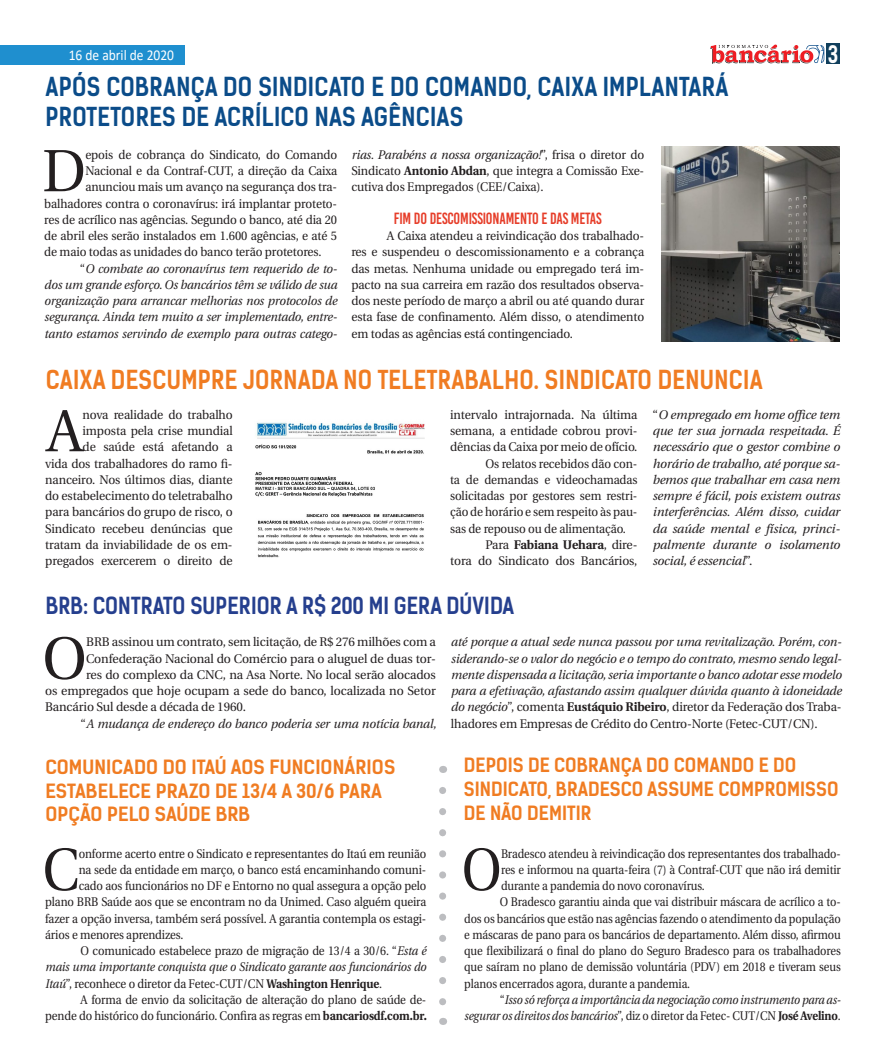
<style>
.page{position:relative;width:886px;height:1063px;background:#fff}
.page>*{position:absolute;margin:0;border:0;box-sizing:border-box;transform-origin:0 0}
.t1{font:59.5px "Heuristica";color:#231f20;scale:.96 1}
.t2{font:59.5px "Heuristica";color:#231f20;scale:.88 1}
.t3{font:59.5px "Heuristica";color:#231f20;scale:.9 1}
.t4{font:59.5px "Heuristica";color:#231f20}
.t5{font:59.5px "Heuristica";color:#231f20;scale:.94 1}
.t6{font:700 25px/30px "Kelson Sans";letter-spacing:.015em;color:#0b4c89;scale:.9 1}
.t7{font:700 25px "Kelson Sans";letter-spacing:.015em;color:#f07c22;scale:.9 1}
.t8{font:700 23px "Kelson Sans";color:#fff;scale:.85 1}
.t9{font:700 22.5px "Kelson Sans";letter-spacing:.005em;color:#253f8e;scale:.9 1}
.t10{font:700 18.75px/23.8px "Kelson Sans";letter-spacing:.005em;color:#f07c22}
.t11{font:700 18.75px/23.8px "Kelson Sans";letter-spacing:.005em;color:#f07c22;scale:.96 1}
.t12{font:16.25px "Bebas Kai";letter-spacing:-.01em;color:#e63d29;scale:.95 1}
.t13{font:15px "Calibri";color:#fff;scale:.9 1}
.t14{font:italic 12.5px/16.2px "Heuristica";letter-spacing:-.01em;color:#231f20;text-align:justify}
.t15{font:12.5px/16.2px "Heuristica";letter-spacing:-.01em;color:#231f20;text-align:justify;scale:.9 1}
.t16{font:12.5px/16.2px "Heuristica";letter-spacing:-.01em;color:#231f20;text-align:justify;scale:.88 1}
.t17{font:12.5px/16.2px "Heuristica";letter-spacing:-.01em;color:#231f20;text-align:justify;scale:.95 1}
.t18{font:12.5px/16.2px "Heuristica";letter-spacing:-.01em;color:#231f20;text-align:right;scale:.96 1}
.t19{font:12.5px "Heuristica";letter-spacing:-.01em;color:#231f20;scale:.94 1}
.t20{font:12.5px/16.2px "Heuristica";letter-spacing:-.01em;color:#231f20;text-align:right}
.t21{font:italic 12.5px/16.2px "Heuristica";letter-spacing:-.01em;color:#231f20;text-align:justify;scale:.95 1}
.t22{font:12.5px/16.2px "Heuristica";letter-spacing:-.01em;color:#231f20;text-align:justify;scale:.93 1}
.t23{font:italic 12.5px/16.2px "Heuristica";letter-spacing:-.01em;color:#231f20;text-align:right;scale:.88 1}
.s1{font-style:normal}
.s2{font-style:italic}
.s3{font-weight:700}
.s4{font-weight:700;font-style:normal}
</style>
<div class="page">
<div style="left:827px;top:43px;width:13px;height:21px;background:#103f5c"></div>
<div style="left:0;top:45px;width:185px;height:19px;background:#1f8fcf"></div>
<svg style="left:710px;top:45px;width:114px;height:19px"></svg>
<svg style="left:439px;top:790px;width:7px;height:216px"></svg>
<img style="left:661px;top:146px;width:179px;height:195px">
<img style="left:255px;top:422px;width:170px;height:136px">
<p class="t13" style="left:69px;top:44px;width:119px">16 de abril de 2020</p>
<p class="t8" style="left:828px;top:40px;width:14px">3</p>
<p class="t6" style="left:45px;top:72px;width:760px">APÓS COBRANÇA DO SINDICATO E DO COMANDO, CAIXA IMPLANTARÁ<br>PROTETORES DE ACRÍLICO NAS AGÊNCIAS</p>
<p class="t5" style="left:42px;top:125px;width:48px">D</p>
<p class="t19" style="left:85px;top:145px;width:269px">epois de cobrança do Sindicato, do Comando</p>
<p class="t19" style="left:85px;top:161px;width:269px">Nacional e da Contraf-CUT, a direção da Caixa</p>
<p class="t19" style="left:85px;top:177px;width:269px">anunciou mais um avanço na segurança dos tra-</p>
<p class="t19" style="left:44px;top:194px;width:313px">balhadores contra o coronavírus: irá implantar proteto-</p>
<p class="t19" style="left:44px;top:210px;width:313px">res de acrílico nas agências. Segundo o banco, até dia 20</p>
<p class="t19" style="left:44px;top:226px;width:313px">de abril eles serão instalados em 1.600 agências, e até 5</p>
<p class="t19" style="left:44px;top:242px;width:296px">de maio todas as unidades do banco terão protetores.</p>
<p class="t21" style="left:44px;top:259px;width:310px;text-indent:35px"><span class="s1">“</span>O combate ao coronavírus tem requerido de to&shy;dos um grande esforço. Os bancários têm se válido de sua organização para arrancar melhorias nos protocolos de segurança. Ainda tem muito a ser implementado, entre&shy;tanto estamos servindo de exemplo para outras catego-</p>
<p class="t17" style="left:351px;top:146px;width:310px"><span class="s2">rias. Parabéns a nossa organização!</span>”, frisa o diretor do Sindicato <span class="s3">Antonio Abdan</span>, que integra a Comissão Exe&shy;cutiva dos Empregados (CEE/Caixa).</p>
<p class="t12" style="left:394px;top:209px;width:220px">FIM DO DESCOMISSIONAMENTO E DAS METAS</p>
<p class="t17" style="left:351px;top:228px;width:310px;text-indent:35px">A Caixa atendeu a reivindicação dos trabalhado&shy;res e suspendeu o descomissionamento e a cobrança das metas. Nenhuma unidade ou empregado terá im&shy;pacto na sua carreira em razão dos resultados observa&shy;dos neste período de março a abril ou até quando durar esta fase de confinamento. Além disso, o atendimento em todas as agências está contingenciado.</p>
<p class="t7" style="left:46px;top:365px;width:798px">CAIXA DESCUMPRE JORNADA NO TELETRABALHO. SINDICATO DENUNCIA</p>
<p class="t18" style="left:45px;top:406px;width:197px">nova realidade do trabalho imposta pela crise mundial<br>de saúde está afetando a<br>vida dos trabalhadores do ramo fi&shy;nanceiro. Nos últimos dias, diante do estabelecimento do teletrabalho para bancários do grupo de risco, o<br>Sindicato recebeu denúncias que tratam da inviabilidade de os em&shy;pregados exercerem o direito de</p>
<p class="t18" style="left:450px;top:406px;width:197px;text-align:justify">intervalo intrajornada. Na última semana, a entidade cobrou provi&shy;dências da Caixa por meio de ofício.</p>
<p class="t1" style="left:47px;top:385px;width:39px">A</p>
<p class="t22" style="left:450px;top:455px;width:203px;text-indent:35px">Os relatos recebidos dão con&shy;ta de demandas e videochamadas solicitadas por gestores sem restri&shy;ção de horário e sem respeito às pau&shy;sas de repouso ou de alimentação.</p>
<p class="t20" style="left:450px;top:536px;width:189px">Para <span class="s3">Fabiana Uehara</span>, dire-<br>tora do Sindicato dos Bancários,</p>
<p class="t9" style="left:46px;top:592px;width:522px">BRB: CONTRATO SUPERIOR A R$ 200 MI GERA DÚVIDA</p>
<p class="t14" style="left:652px;top:406px;width:189px"><span class="s1">“</span>O empregado em home office tem que ter sua jornada respeitada. É necessário que o gestor combine o horário de trabalho, até porque sa&shy;bemos que trabalhar em casa nem sempre é fácil, pois existem outras interferências. Além disso, cuidar da saúde mental e física, princi&shy;palmente durante o isolamento social, é essencial<span class="s1">”.</span></p>
<p class="t4" style="left:42px;top:613px;width:46px">O</p>
<p class="t20" style="left:86px;top:634px;width:351px">BRB assinou um contrato, sem licitação, de R$ 276 milhões com a</p>
<p class="t20" style="left:86px;top:650px;width:351px">Confederação Nacional do Comércio para o aluguel de duas tor-</p>
<p class="t20" style="left:86px;top:666px;width:351px">res do complexo da CNC, na Asa Norte. No local serão alocados</p>
<p class="t20" style="left:45px;top:683px;width:392px">os empregados que hoje ocupam a sede do banco, localizada no Setor</p>
<p class="t20" style="left:45px;top:699px;width:202px">Bancário Sul desde a década de 1960.</p>
<p class="t14" style="left:81px;top:714px;width:357px"><span class="s1">“</span>A mudança de endereço do banco poderia ser uma notícia banal,</p>
<p class="t14" style="left:451px;top:633px;width:392px">até porque a atual sede nunca passou por uma revitalização. Porém, con&shy;siderando-se o valor do negócio e o tempo do contrato, mesmo sendo legal&shy;mente dispensada a licitação, seria importante o banco adotar esse modelo para a efetivação, afastando assim qualquer dúvida quanto à idoneidade do negócio<span class="s1">”, comenta</span> <span class="s4">Eustáquio Ribeiro</span><span class="s1">, diretor da Federação dos Traba&shy;lhadores em Empresas de Crédito do Centro-Norte (Fetec-CUT/CN).</span></p>
<p class="t10" style="left:45px;top:755px;width:351px">COMUNICADO DO ITAÚ AOS FUNCIONÁRIOS<br>ESTABELECE PRAZO DE 13/4 A 30/6 PARA<br>OPÇÃO PELO SAÚDE BRB</p>
<p class="t11" style="left:464px;top:754px;width:392px">DEPOIS DE COBRANÇA DO COMANDO E DO<br>SINDICATO, BRADESCO ASSUME COMPROMISSO<br>DE NÃO DEMITIR</p>
<p class="t3" style="left:43px;top:824px;width:42px">C</p>
<p class="t15" style="left:79px;top:845px;width:388px">onforme acerto entre o Sindicato e representantes do Itaú em reunião</p>
<p class="t15" style="left:79px;top:861px;width:388px">na sede da entidade em março, o banco está encaminhando comuni-</p>
<p class="t15" style="left:79px;top:878px;width:388px">cado aos funcionários no DF e Entorno no qual assegura a opção pelo</p>
<p class="t15" style="left:45px;top:894px;width:425px">plano BRB Saúde aos que se encontram no da Unimed. Caso alguém queira</p>
<p class="t15" style="left:45px;top:910px;width:425px">fazer a opção inversa, também será possível. A garantia contempla os estagi-</p>
<p class="t15" style="left:45px;top:926px;width:155px">ários e menores aprendizes.</p>
<p class="t15" style="left:45px;top:943px;width:425px;text-indent:35px">O comunicado estabelece prazo de migração de 13/4 a 30/6. “<span class="s2">Esta é mais uma importante conquista que o Sindicato garante aos funcionários do Itaú</span>”, reconhece o diretor da Fetec-CUT/CN <span class="s3">Washington Henrique</span>.</p>
<p class="t15" style="left:45px;top:991px;width:425px;text-align:right">A forma de envio da solicitação de alteração do plano de saúde de-<br>pende do histórico do funcionário. Confira as regras em <span class="s3">bancariosdf.com.br.</span></p>
<p class="t2" style="left:462px;top:824px;width:47px">O</p>
<p class="t16" style="left:501px;top:845px;width:387px">Bradesco atendeu à reivindicação dos representantes dos trabalhado&shy;res e informou na quarta-feira (7) à Contraf-CUT que não irá demitir durante a pandemia do novo coronavírus.</p>
<p class="t16" style="left:464px;top:894px;width:429px;text-indent:35px">O Bradesco garantiu ainda que vai distribuir máscara de acrílico a to&shy;dos os bancários que estão nas agências fazendo o atendimento da população e máscaras de pano para os bancários de departamento. Além disso, afirmou que flexibilizará o final do plano do Seguro Bradesco para os trabalhadores que saíram no plano de demissão voluntária (PDV) em 2018 e tiveram seus planos encerrados agora, durante a pandemia.</p>
<p class="t23" style="left:464px;top:991px;width:429px"><span class="s1">“</span>Isso só reforça a importância da negociação como instrumento para as&shy;segurar os direitos dos bancários<span class="s1">”, diz o diretor da Fetec- CUT/CN</span> <span class="s4">José Avelino</span><span class="s1">.</span></p>
</div>
